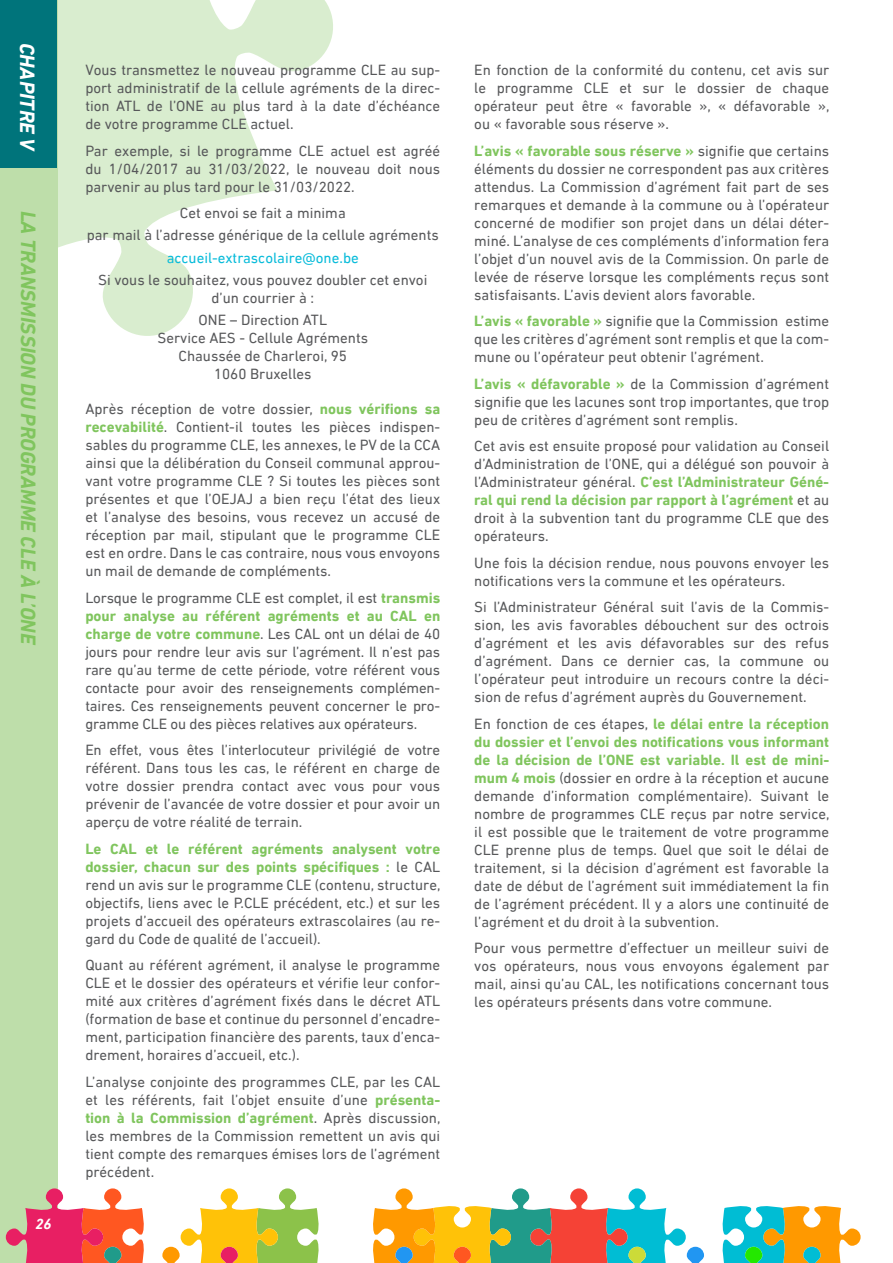
<style>
.page{position:relative;width:893px;height:1263px;background:#fff}
.page>*{position:absolute;margin:0;border:0;box-sizing:border-box;transform-origin:0 0}
.t1{font:italic 700 21px "DIN Next LT Pro";color:#80c55e}
.t2{font:italic 700 21px "DIN Next LT Pro";color:#fff}
.t3{font:15px/18px "DIN Next LT Pro";color:#57585a;text-align:justify}
.t4{font:15px "DIN Next LT Pro";color:#07bbda}
.t5{font:italic 700 15px "DIN Next LT Pro";color:#fff}
.s1{font-weight:700;color:#80c55e}
</style>
<div class="page">
<svg style="left:57px;top:0;width:276px;height:343px"></svg>
<div style="left:0;top:0;width:57px;height:1263px;background:#bedeaa"></div>
<svg style="left:6px;top:1188px;width:313px;height:75px"></svg>
<svg style="left:373px;top:1188px;width:488px;height:75px"></svg>
<div style="left:0;top:0;width:56px;height:168px;background:#00747b"></div>
<h1 class="t2" style="left:40px;top:43px;width:111px;rotate:90deg">CHAPITRE V</h1>
<h1 class="t1" style="left:41px;top:210px;width:436px;rotate:90deg">LA TRANSMISSION DU PROGRAMME CLE À L’ONE</h1>
<p class="t5" style="left:36px;top:1215px;width:18px">26</p>
<p class="t3" style="left:85px;top:61px;width:356px">Vous transmettez le nouveau programme CLE au sup&shy;port administratif de la cellule agréments de la direc&shy;tion ATL de l’ONE au plus tard à la date d’échéance de votre programme CLE actuel.</p>
<p class="t3" style="left:85px;top:141px;width:356px">Par exemple, si le programme CLE actuel est agréé du 1/04/2017 au 31/03/2022, le nouveau doit nous parvenir au plus tard pour le 31/03/2022.</p>
<p class="t3" style="left:180px;top:204px;width:167px">Cet envoi se fait a minima</p>
<p class="t3" style="left:87px;top:226px;width:354px">par mail à l’adresse générique de la cellule agréments</p>
<p class="t4" style="left:167px;top:249px;width:193px">accueil-extrascolaire@one.be</p>
<p class="t3" style="left:98px;top:270px;width:331px;text-align:center">Si vous le souhaitez, vous pouvez doubler cet envoi d’un courrier à :</p>
<p class="t3" style="left:199px;top:311px;width:130px">ONE – Direction ATL</p>
<p class="t3" style="left:157px;top:329px;width:212px">Service AES - Cellule Agréments</p>
<p class="t3" style="left:179px;top:347px;width:170px">Chaussée de Charleroi, 95</p>
<p class="t3" style="left:214px;top:365px;width:99px">1060 Bruxelles</p>
<p class="t3" style="left:85px;top:400px;width:356px">Après réception de votre dossier, <span class="s1">nous vérifions sa recevabilité</span>. Contient-il toutes les pièces indispen&shy;sables du programme CLE, les annexes, le PV de la CCA ainsi que la délibération du Conseil communal approu&shy;vant votre programme CLE ? Si toutes les pièces sont présentes et que l’OEJAJ a bien reçu l’état des lieux et l’analyse des besoins, vous recevez un accusé de réception par mail, stipulant que le programme CLE est en ordre. Dans le cas contraire, nous vous envoyons un mail de demande de compléments.</p>
<p class="t3" style="left:85px;top:588px;width:356px">Lorsque le programme CLE est complet, il est <span class="s1">transmis pour analyse au référent agréments et au CAL en charge de votre commune</span>. Les CAL ont un délai de 40 jours pour rendre leur avis sur l’agrément. Il n’est pas rare qu’au terme de cette période, votre référent vous contacte pour avoir des renseignements complémen&shy;taires. Ces renseignements peuvent concerner le pro&shy;gramme CLE ou des pièces relatives aux opérateurs.</p>
<p class="t3" style="left:85px;top:741px;width:356px">En effet, vous êtes l’interlocuteur privilégié de votre référent. Dans tous les cas, le référent en charge de votre dossier prendra contact avec vous pour vous prévenir de l’avancée de votre dossier et pour avoir un aperçu de votre réalité de terrain.</p>
<p class="t3" style="left:85px;top:839px;width:357px"><span class="s1">Le CAL et le référent agréments analysent votre dossier, chacun sur des points spécifiques :</span> le CAL rend un avis sur le programme CLE (contenu, structure, objectifs, liens avec le P.CLE précédent, etc.) et sur les projets d’accueil des opérateurs extrascolaires (au re&shy;gard du Code de qualité de l’accueil).</p>
<p class="t3" style="left:85px;top:956px;width:356px">Quant au référent agrément, il analyse le programme CLE et le dossier des opérateurs et vérifie leur confor&shy;mité aux critères d’agrément fixés dans le décret ATL (formation de base et continue du personnel d’encadre&shy;ment, participation financière des parents, taux d’enca&shy;drement, horaires d’accueil, etc.).</p>
<p class="t3" style="left:85px;top:1072px;width:357px">L’analyse conjointe des programmes CLE, par les CAL et les référents, fait l’objet ensuite d’une <span class="s1">présenta&shy;tion à la Commission d’agrément</span>. Après discussion, les membres de la Commission remettent un avis qui tient compte des remarques émises lors de l’agrément précédent.</p>
<p class="t3" style="left:474px;top:61px;width:357px">En fonction de la conformité du contenu, cet avis sur le programme CLE et sur le dossier de chaque opérateur peut être « favorable », « défavorable », ou « favorable sous réserve ».</p>
<p class="t3" style="left:474px;top:141px;width:356px"><span class="s1">L’avis « favorable sous réserve »</span> signifie que certains éléments du dossier ne correspondent pas aux critères attendus. La Commission d’agrément fait part de ses remarques et demande à la commune ou à l’opérateur concerné de modifier son projet dans un délai déter&shy;miné. L’analyse de ces compléments d’information fera l’objet d’un nouvel avis de la Commission. On parle de levée de réserve lorsque les compléments reçus sont satisfaisants. L’avis devient alors favorable.</p>
<p class="t3" style="left:474px;top:312px;width:356px"><span class="s1">L’avis « favorable »</span> signifie que la Commission estime que les critères d’agrément sont remplis et que la com&shy;mune ou l’opérateur peut obtenir l’agrément.</p>
<p class="t3" style="left:474px;top:374px;width:356px"><span class="s1">L’avis « défavorable »</span> de la Commission d’agrément signifie que les lacunes sont trop importantes, que trop peu de critères d’agrément sont remplis.</p>
<p class="t3" style="left:474px;top:437px;width:356px">Cet avis est ensuite proposé pour validation au Conseil d’Administration de l’ONE, qui a délégué son pouvoir à l’Administrateur général. <span class="s1">C’est l’Administrateur Géné&shy;ral qui rend la décision par rapport à l’agrément</span> et au droit à la subvention tant du programme CLE que des opérateurs.</p>
<p class="t3" style="left:474px;top:553px;width:356px">Une fois la décision rendue, nous pouvons envoyer les notifications vers la commune et les opérateurs.</p>
<p class="t3" style="left:474px;top:598px;width:356px">Si l’Administrateur Général suit l’avis de la Commis&shy;sion, les avis favorables débouchent sur des octrois d’agrément et les avis défavorables sur des refus d’agrément. Dans ce dernier cas, la commune ou l’opérateur peut introduire un recours contre la déci&shy;sion de refus d’agrément auprès du Gouvernement.</p>
<p class="t3" style="left:474px;top:714px;width:357px">En fonction de ces étapes, <span class="s1">le délai entre la réception du dossier et l’envoi des notifications vous informant de la décision de l’ONE est variable. Il est de mini&shy;mum 4 mois</span> (dossier en ordre à la réception et aucune demande d’information complémentaire). Suivant le nombre de programmes CLE reçus par notre service, il est possible que le traitement de votre programme CLE prenne plus de temps. Quel que soit le délai de traitement, si la décision d’agrément est favorable la date de début de l’agrément suit immédiatement la fin de l’agrément précédent. Il y a alors une continuité de l’agrément et du droit à la subvention.</p>
<p class="t3" style="left:474px;top:939px;width:356px">Pour vous permettre d’effectuer un meilleur suivi de vos opérateurs, nous vous envoyons également par mail, ainsi qu’au CAL, les notifications concernant tous les opérateurs présents dans votre commune.</p>
</div>
